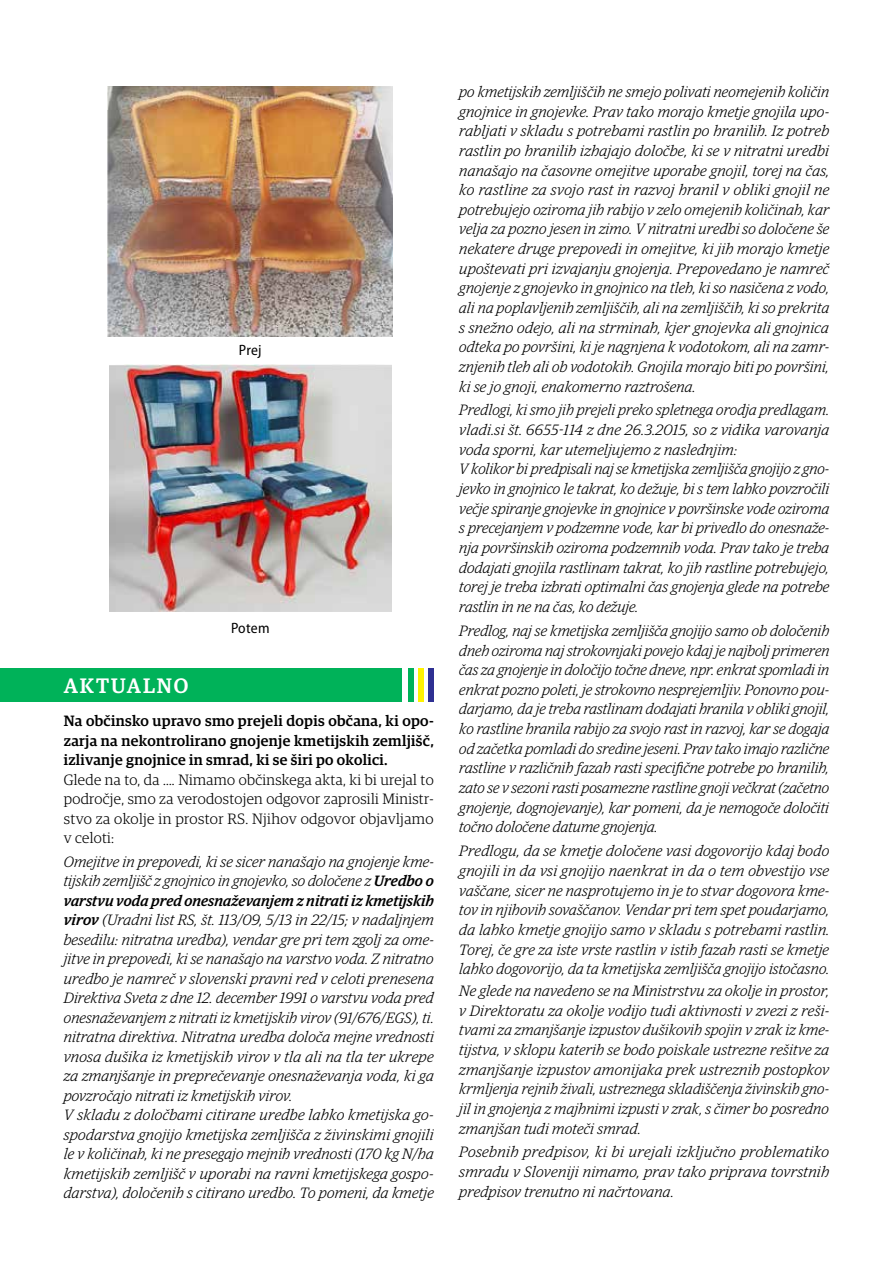
<style>
.page{position:relative;width:893px;height:1263px;background:#fff}
.page>*{position:absolute;margin:0;border:0;box-sizing:border-box;transform-origin:0 0}
.t1{font:500 21px "Guardian Egyp";letter-spacing:.09em;color:#fff}
.t2{font:italic 300 15px/19.6px "Guardian Egyp";letter-spacing:.015em;color:#000;text-align:justify}
.t3{font:300 15px/19.5px "Guardian Egyp";letter-spacing:.025em;color:#000;text-align:justify}
.t4{font:500 15px/19.5px "Guardian Egyp";letter-spacing:.02em;color:#000;text-align:justify}
.t5{font:semi-condensed 15px "Myriad Pro";letter-spacing:.015em;color:#000}
.s1{font-weight:500}
</style>
<div class="page">
<img style="left:108px;top:86px;width:285px;height:250px">
<img style="left:109px;top:364px;width:282px;height:248px">
<div style="left:408px;top:668px;width:6px;height:34px;background:#00b259"></div>
<div style="left:419px;top:668px;width:5px;height:34px;background:#fff200"></div>
<div style="left:428px;top:668px;width:6px;height:34px;background:#2e3092"></div>
<div style="left:0;top:668px;width:402px;height:34px;background:#00b259"></div>
<p class="t5" style="left:239px;top:342px;width:24px">Prej</p>
<h1 class="t1" style="left:64px;top:671px;width:126px">AKTUALNO</h1>
<p class="t5" style="left:231px;top:620px;width:40px">Potem</p>
<p class="t4" style="left:64px;top:710px;width:372px">Na občinsko upravo smo prejeli dopis občana, ki opo&shy;zarja na nekontrolirano gnojenje kmetijskih zemljišč, izlivanje gnojnice in smrad, ki se širi po okolici.</p>
<p class="t3" style="left:64px;top:769px;width:371px">Glede na to, da …. Nimamo občinskega akta, ki bi urejal to področje, smo za verodostojen odgovor zaprosili Ministr&shy;stvo za okolje in prostor RS. Njihov odgovor objavljamo v celoti:</p>
<p class="t2" style="left:64px;top:851px;width:372px;text-align:left">Omejitve in prepovedi, ki se sicer nanašajo na gnojenje kme&shy;tijskih zemljišč z gnojnico in gnojevko, so določene z <span class="s1">Uredbo o varstvu voda pred onesnaževanjem z nitrati iz kmetijskih virov</span> (Uradni list RS, št. 113/09, 5/13 in 22/15; v nadaljnjem besedilu: nitratna uredba), vendar gre pri tem zgolj za ome&shy;jitve in prepovedi, ki se nanašajo na varstvo voda. Z nitratno uredbo je namreč v slovenski pravni red v celoti prenesena Direktiva Sveta z dne 12. december 1991 o varstvu voda pred onesnaževanjem z nitrati iz kmetijskih virov (91/676/EGS), ti. nitratna direktiva. Nitratna uredba določa mejne vrednosti vnosa dušika iz kmetijskih virov v tla ali na tla ter ukrepe za zmanjšanje in preprečevanje onesnaževanja voda, ki ga povzročajo nitrati iz kmetijskih virov.<br>V skladu z določbami citirane uredbe lahko kmetijska go&shy;spodarstva gnojijo kmetijska zemljišča z živinskimi gnojili le v količinah, ki ne presegajo mejnih vrednosti (170 kg N/ha kmetijskih zemljišč v uporabi na ravni kmetijskega gospo&shy;darstva), določenih s citirano uredbo. To pomeni, da kmetje</p>
<p class="t2" style="left:459px;top:81px;width:372px">po kmetijskih zemljiščih ne smejo polivati neomejenih količin gnojnice in gnojevke. Prav tako morajo kmetje gnojila upo&shy;rabljati v skladu s potrebami rastlin po hranilih. Iz potreb rastlin po hranilih izhajajo določbe, ki se v nitratni uredbi nanašajo na časovne omejitve uporabe gnojil, torej na čas, ko rastline za svojo rast in razvoj hranil v obliki gnojil ne potrebujejo oziroma jih rabijo v zelo omejenih količinah, kar velja za pozno jesen in zimo. V nitratni uredbi so določene še nekatere druge prepovedi in omejitve, ki jih morajo kmetje upoštevati pri izvajanju gnojenja. Prepovedano je namreč gnojenje z gnojevko in gnojnico na tleh, ki so nasičena z vodo, ali na poplavljenih zemljiščih, ali na zemljiščih, ki so prekrita s snežno odejo, ali na strminah, kjer gnojevka ali gnojnica odteka po površini, ki je nagnjena k vodotokom, ali na zamr&shy;znjenih tleh ali ob vodotokih. Gnojila morajo biti po površini, ki se jo gnoji, enakomerno raztrošena.</p>
<p class="t2" style="left:459px;top:400px;width:372px;text-align:left">Predlogi, ki smo jih prejeli preko spletnega orodja predlagam. vladi.si št. 6655-114 z dne 26.3.2015, so z vidika varovanja voda sporni, kar utemeljujemo z naslednjim:<br>V kolikor bi predpisali naj se kmetijska zemljišča gnojijo z gno&shy;jevko in gnojnico le takrat, ko dežuje, bi s tem lahko povzročili večje spiranje gnojevke in gnojnice v površinske vode oziroma s precejanjem v podzemne vode, kar bi privedlo do onesnaže&shy;nja površinskih oziroma podzemnih voda. Prav tako je treba dodajati gnojila rastlinam takrat, ko jih rastline potrebujejo, torej je treba izbrati optimalni čas gnojenja glede na potrebe rastlin in ne na čas, ko dežuje.</p>
<p class="t2" style="left:459px;top:620px;width:372px">Predlog, naj se kmetijska zemljišča gnojijo samo ob določenih dneh oziroma naj strokovnjaki povejo kdaj je najbolj primeren čas za gnojenje in določijo točne dneve, npr. enkrat spomladi in enkrat pozno poleti, je strokovno nesprejemljiv. Ponovno pou&shy;darjamo, da je treba rastlinam dodajati hranila v obliki gnojil, ko rastline hranila rabijo za svojo rast in razvoj, kar se dogaja od začetka pomladi do sredine jeseni. Prav tako imajo različne rastline v različnih fazah rasti specifične potrebe po hranilih, zato se v sezoni rasti posamezne rastline gnoji večkrat (začetno gnojenje, dognojevanje), kar pomeni, da je nemogoče določiti točno določene datume gnojenja.</p>
<p class="t2" style="left:459px;top:840px;width:372px">Predlogu, da se kmetje določene vasi dogovorijo kdaj bodo gnojili in da vsi gnojijo naenkrat in da o tem obvestijo vse vaščane, sicer ne nasprotujemo in je to stvar dogovora kme&shy;tov in njihovih sovaščanov. Vendar pri tem spet poudarjamo, da lahko kmetje gnojijo samo v skladu s potrebami rastlin.<br>Torej, če gre za iste vrste rastlin v istih fazah rasti se kmetje lahko dogovorijo, da ta kmetijska zemljišča gnojijo istočasno.</p>
<p class="t2" style="left:459px;top:980px;width:371px">Ne glede na navedeno se na Ministrstvu za okolje in prostor, v Direktoratu za okolje vodijo tudi aktivnosti v zvezi z reši&shy;tvami za zmanjšanje izpustov dušikovih spojin v zrak iz kme&shy;tijstva, v sklopu katerih se bodo poiskale ustrezne rešitve za zmanjšanje izpustov amonijaka prek ustreznih postopkov krmljenja rejnih živali, ustreznega skladiščenja živinskih gno&shy;jil in gnojenja z majhnimi izpusti v zrak, s čimer bo posredno zmanjšan tudi moteči smrad.</p>
<p class="t2" style="left:459px;top:1142px;width:371px">Posebnih predpisov, ki bi urejali izključno problematiko smradu v Sloveniji nimamo, prav tako priprava tovrstnih predpisov trenutno ni načrtovana.</p>
</div>
